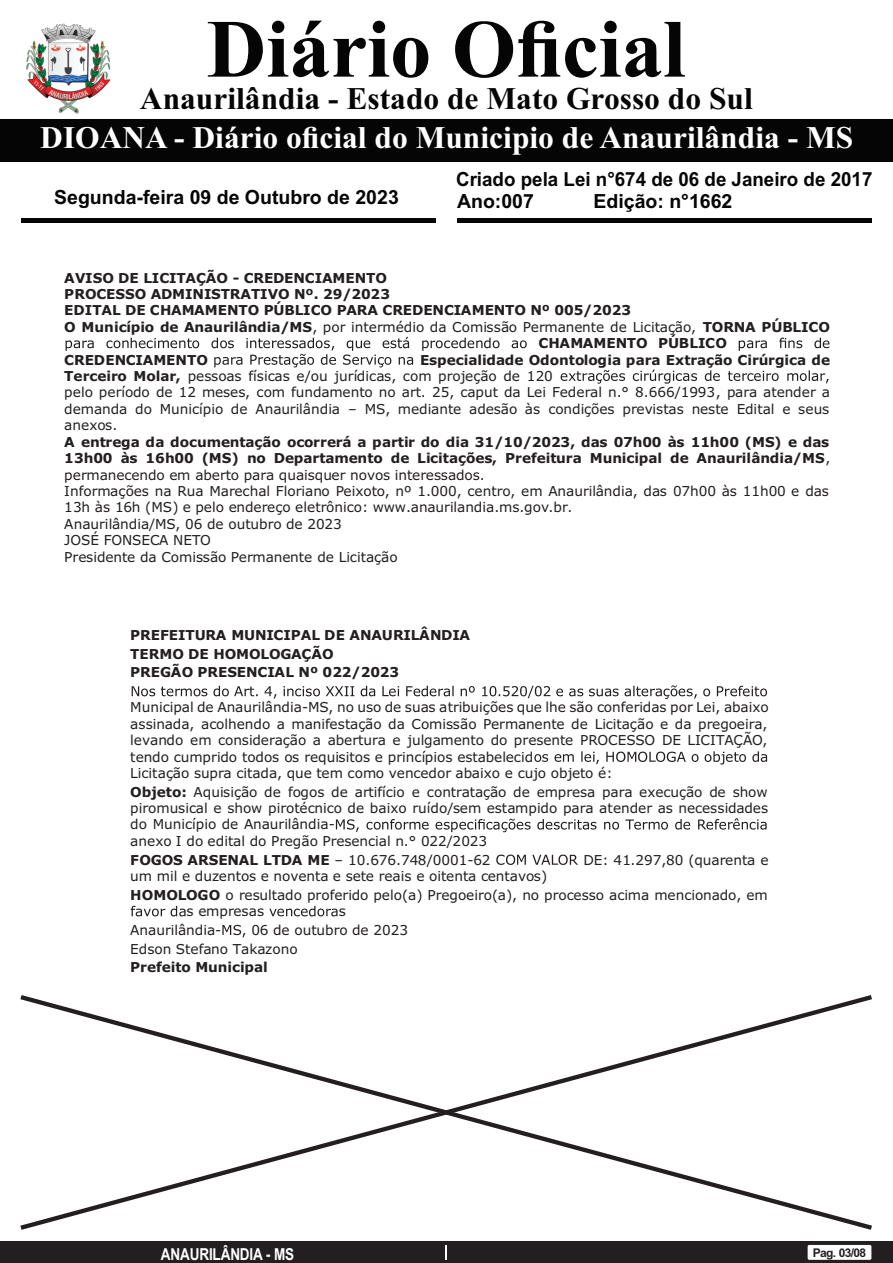
<style>
.page{position:relative;width:893px;height:1263px;background:#fff}
.page>*{position:absolute;margin:0;border:0;box-sizing:border-box;transform-origin:0 0}
.t1{font:700 82.5px "Times New Roman";color:#040504}
.t2{font:700 31.5px "Times New Roman";color:#fff}
.t3{font:700 31.5px "Times New Roman";color:#040504}
.t4{font:700 19.5px/21.8px "Arial";color:#040504;scale:.96 1}
.t5{font:700 19.5px "Arial";color:#040504}
.t6{font:700 16.5px "Arial Narrow";letter-spacing:-.01em;color:#fff}
.t7{font:13.65px/16.4px "Verdana";color:#231f20}
.t8{font:700 13.65px/18.8px "Verdana";color:#231f20}
.t9{font:700 12px "Arial";letter-spacing:-.055em;color:#231f20}
.s1{font-weight:700}
</style>
<div class="page">
<div style="left:0;top:1242px;width:893px;height:21px;background:#231f20"></div>
<svg style="left:446px;top:1245px;width:1px;height:15px"></svg>
<div style="left:808px;top:1245px;width:63px;height:15px;background:#fff;border-radius:2px"></div>
<div style="left:0;top:119px;width:893px;height:42px;background:#040504"></div>
<hr style="left:21px;top:218px;width:415px;height:4px;background:#040504">
<hr style="left:457px;top:218px;width:415px;height:4px;background:#040504">
<img style="left:26px;top:23px;width:85px;height:91px">
<svg style="left:739px;top:338px;width:90px;height:13px"></svg>
<svg style="left:66px;top:337px;width:461px;height:30px"></svg>
<svg style="left:561px;top:370px;width:268px;height:14px"></svg>
<svg style="left:132px;top:685px;width:635px;height:14px"></svg>
<svg style="left:534px;top:751px;width:233px;height:13px"></svg>
<svg style="left:336px;top:818px;width:431px;height:14px"></svg>
<svg style="left:496px;top:854px;width:82px;height:11px"></svg>
<svg style="left:131px;top:906px;width:55px;height:10px"></svg>
<svg style="left:269px;top:906px;width:69px;height:10px"></svg>
<svg style="left:222px;top:925px;width:23px;height:12px"></svg>
<svg style="left:20px;top:995px;width:852px;height:235px"></svg>
<h1 class="t1" style="left:207px;top:21px;width:480px">Diário Oficial</h1>
<h2 class="t3" style="left:140px;top:88px;width:614px">Anaurilândia - Estado de Mato Grosso do Sul</h2>
<h2 class="t2" style="left:40px;top:126px;width:814px">DIOANA - Diário oficial do Municipio de Anaurilândia - MS</h2>
<h3 class="t5" style="left:54px;top:190px;width:346px">Segunda-feira 09 de Outubro de 2023</h3>
<h3 class="t4" style="left:456px;top:170px;width:435px">Criado pela Lei n°674 de 06 de Janeiro de 2017<br>Ano:007</h3>
<h3 class="t5" style="left:593px;top:193px;width:140px">Edição: n°1662</h3>
<p class="t8" style="left:64px;top:269px;width:324px">AVISO DE LICITAÇÃO - CREDENCIAMENTO</p>
<p class="t8" style="left:64px;top:286px;width:327px">PROCESSO ADMINISTRATIVO Nº. 29/2023</p>
<p class="t8" style="left:64px;top:302px;width:568px">EDITAL DE CHAMAMENTO PÚBLICO PARA CREDENCIAMENTO Nº 005/2023</p>
<p class="t7" style="left:64px;top:320px;width:767px"><span class="s1">O Município de Anaurilândia/MS</span>, por intermédio da Comissão Permanente de Licitação, <span class="s1">TORNA PÚBLICO</span></p>
<p class="t8" style="left:539px;top:335px;width:190px">CHAMAMENTO PÚBLICO</p>
<p class="t8" style="left:64px;top:351px;width:145px">CREDENCIAMENTO</p>
<p class="t7" style="left:64px;top:353px;width:767px;text-indent:356px"><span class="s1">Especialidade Odontologia para Extração Cirúrgica de Terceiro Molar,</span> pessoas físicas e/ou jurídicas, com projeção de 120<br>pelo período de 12 meses, com fundamento no art. 25, caput da Lei Federal n.° 8.666/1993, para atender a demanda do Município de Anaurilândia – MS, mediante adesão às condições previstas neste Edital e seus anexos.</p>
<p class="t7" style="left:64px;top:435px;width:767px"><span class="s1">A entrega da documentação ocorrerá a partir do dia 31/10/2023, das 07h00 às 11h00 (MS) e das 13h00 às 16h00 (MS) no Departamento de Licitações, Prefeitura Municipal de Anaurilândia/MS</span>, permanecendo em aberto para quaisquer novos interessados.<br>Informações na Rua Marechal Floriano Peixoto, nº 1.000, centro, em Anaurilândia, das 07h00 às 11h00 e das 13h às 16h (MS) e pelo endereço eletrônico: www.anaurilandia.ms.gov.br.<br>Anaurilândia/MS, 06 de outubro de 2023<br>JOSÉ FONSECA NETO<br>Presidente da Comissão Permanente de Licitação</p>
<p class="t8" style="left:130px;top:627px;width:341px">PREFEITURA MUNICIPAL DE ANAURILÂNDIA<br>TERMO DE HOMOLOGAÇÃO<br>PREGÃO PRESENCIAL Nº 022/2023</p>
<p class="t7" style="left:130px;top:700px;width:640px">Municipal de Anaurilândia-MS, no uso de suas atribuições que lhe são conferidas por Lei, abaixo assinada, acolhendo a manifestação da Comissão Permanente de Licitação e da pregoeira, levando em consideração a abertura e julgamento do presente PROCESSO DE LICITAÇÃO, tendo cumprido todos os requisitos e princípios estabelecid<br>Licitação supra citada, que tem como vencedor abaixo e cujo objeto é:</p>
<p class="t7" style="left:130px;top:785px;width:639px"><span class="s1">Objeto:</span> Aquisição de fogos de artifício e contratação de empresa para execução de show piromusical e show pirotécnico de baixo ruído/sem estampido para atender as necessidades do Município de Anaurilândia-<br>anexo I do edital do Pregão Presencial n.° 022/2023</p>
<p class="t7" style="left:130px;top:853px;width:362px"><span class="s1">FOGOS ARSENAL LTDA ME</span> – 10.676.748/0001-62</p>
<p class="t7" style="left:583px;top:853px;width:187px">DE: 41.297,80 (quarenta e</p>
<p class="t7" style="left:130px;top:868px;width:639px;line-height:18.3px">um mil e duzentos e noventa e sete reais e oitenta centavos)<br><span class="s1">HOMOLOGO</span> o resultado proferido pelo(a) Pregoeiro(a), no processo acima mencionado, em</p>
<p class="t7" style="left:186px;top:904px;width:79px">s empresas</p>
<p class="t7" style="left:339px;top:904px;width:9px">s</p>
<p class="t7" style="left:130px;top:923px;width:93px">Anaurilândia-</p>
<p class="t7" style="left:130px;top:922px;width:279px;line-height:18.8px;text-indent:121px">06 de outubro de 2023<br>Edson Stefano Takazono</p>
<p class="t8" style="left:130px;top:959px;width:139px">Prefeito Municipal</p>
<p class="t6" style="left:161px;top:1248px;width:135px">ANAURILÂNDIA - MS</p>
<p class="t9" style="left:813px;top:1248px;width:55px">Pag. 03/08</p>
</div>
